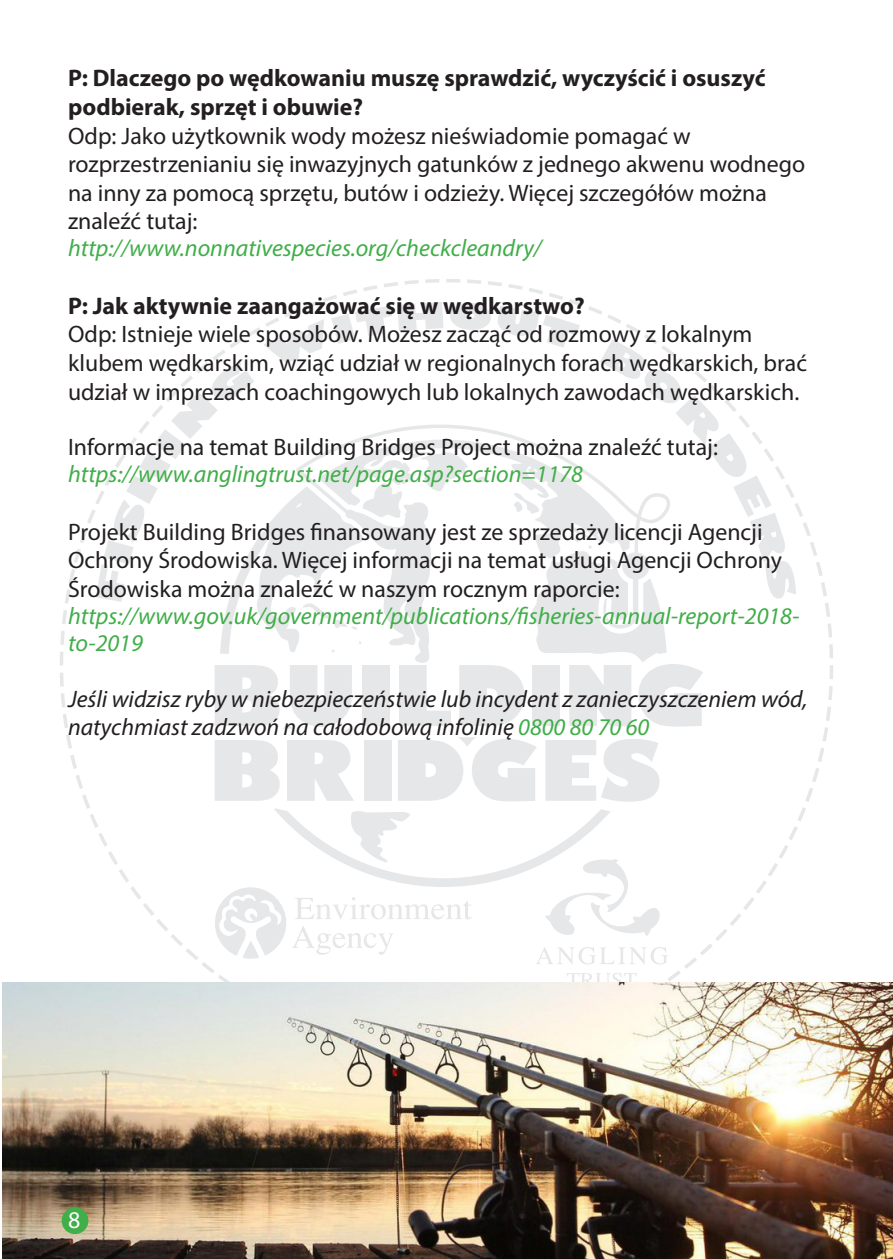
<style>
.page{position:relative;width:893px;height:1259px;background:#fff}
.page>*{position:absolute;margin:0;border:0;box-sizing:border-box;transform-origin:0 0}
.t1{font:italic 24px/27px "Myriad Pro";color:#40ae49}
.FAQ_pytania{font:700 24px/28.8px "Myriad Pro";color:#231f20}
.t2{font:24px "Myriad Pro";color:#fff}
.t3{font:23.7px/28.5px "Myriad Pro";color:#231f20}
.t4{font:italic 23.7px/28.5px "Myriad Pro";color:#231f20}
.s1{font-size:24px;color:#40ae49}
</style>
<div class="page">
<svg style="left:60px;top:279px;width:773px;height:703px"></svg>
<svg style="left:96px;top:302px;width:700px;height:499px"></svg>
<svg style="left:215px;top:808px;width:453px;height:156px"></svg>
<svg style="left:567px;top:973px;width:70px;height:9px"></svg>
<img style="left:2px;top:982px;width:891px;height:277px">
<div style="left:62px;top:1207px;width:26px;height:27px;background:#40ae49;border-radius:50%"></div>
<p class="FAQ_pytania" style="left:68px;top:63px;width:699px">P: Dlaczego po wędkowaniu muszę sprawdzić, wyczyścić i osuszyć podbierak, sprzęt i obuwie?</p>
<p class="t3" style="left:68px;top:121px;width:739px">Odp: Jako użytkownik wody możesz nieświadomie pomagać w rozprzestrzenianiu się inwazyjnych gatunków z jednego akwenu wodnego na inny za pomocą sprzętu, butów i odzieży. Więcej szczegółów można znaleźć tutaj:</p>
<p class="t1" style="left:68px;top:234px;width:475px">http://www.nonnativespecies.org/checkcleandry/</p>
<p class="FAQ_pytania" style="left:68px;top:290px;width:518px">P: Jak aktywnie zaangażować się w wędkarstwo?</p>
<p class="t3" style="left:68px;top:320px;width:740px">Odp: Istnieje wiele sposobów. Możesz zacząć od rozmowy z lokalnym klubem wędkarskim, wziąć udział w regionalnych forach wędkarskich, brać udział w imprezach coachingowych lub lokalnych zawodach wędkarskich.</p>
<p class="t3" style="left:68px;top:433px;width:651px">Informacje na temat Building Bridges Project można znaleźć tutaj:</p>
<p class="t1" style="left:68px;top:460px;width:517px">https://www.anglingtrust.net/page.asp?section=1178</p>
<p class="t3" style="left:68px;top:517px;width:715px">Projekt Building Bridges finansowany jest ze sprzedaży licencji Agencji<br>Ochrony Środowiska. Więcej informacji na temat usługi Agencji Ochrony<br>Środowiska można znaleźć w naszym rocznym raporcie:</p>
<p class="t1" style="left:68px;top:602px;width:733px">https://www.gov.uk/government/publications/fisheries-annual-report-2018- to-2019</p>
<p class="t4" style="left:68px;top:684px;width:741px">Jeśli widzisz ryby w niebezpieczeństwie lub incydent z zanieczyszczeniem wód, natychmiast zadzwoń na całodobową infolinię <span class="s1">0800 80 70 60</span></p>
<p class="t2" style="left:68px;top:1204px;width:14px">8</p>
</div>
